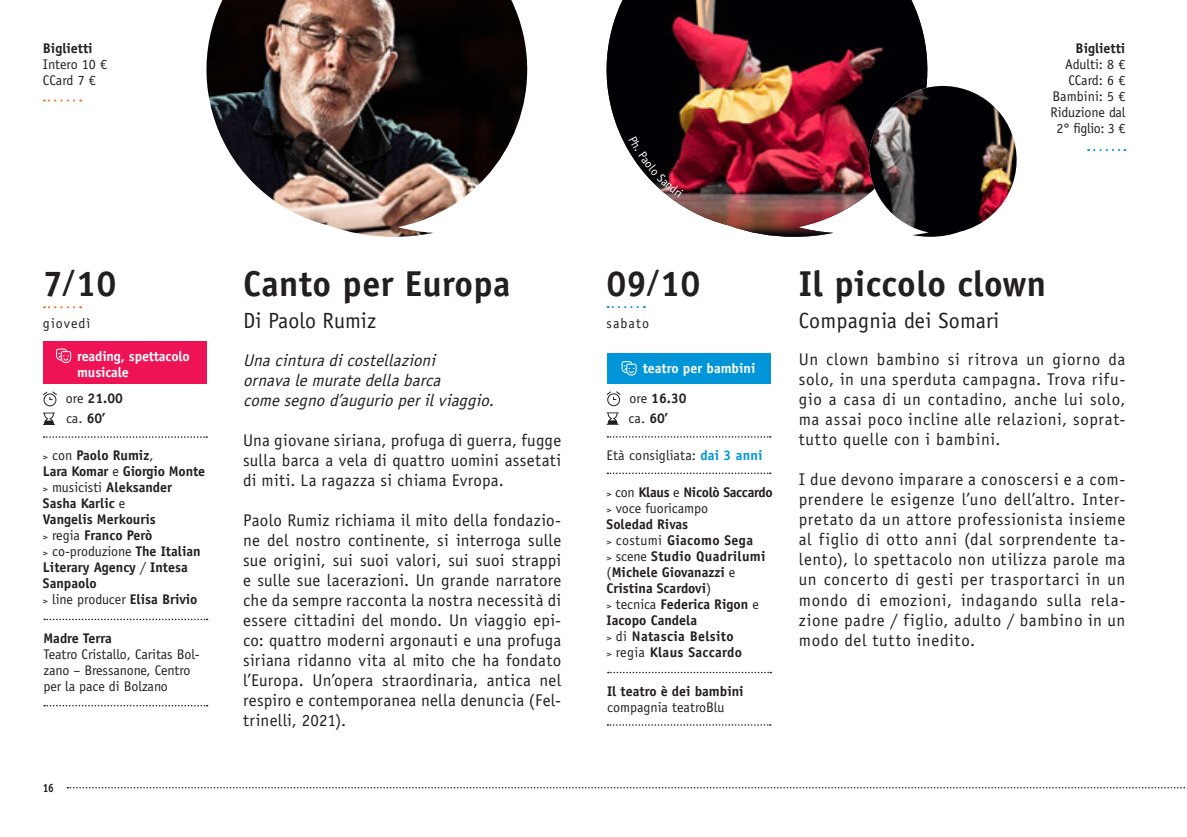
<style>
.page{position:relative;width:1187px;height:837px;background:#fff}
.page>*{position:absolute;margin:0;border:0;box-sizing:border-box;transform-origin:0 0}
.t1{font:700 36px "Officina Sans Std";letter-spacing:.01em;color:#231f20}
.t2{font:22px "Officina Sans Std";letter-spacing:.005em;color:#231f20}
.Bodytext{font:17px/20px "Officina Sans Std";letter-spacing:.03em;color:#231f20;text-align:justify}
.Bodytext-2{font:italic 17px/20px "Officina Sans Std";color:#231f20}
.JOB{font:700 14px/16px "Officina Sans Std";color:#231f20}
.JOB-2{font:14px/16px "Officina Sans Std";letter-spacing:-.005em;color:#231f20}
.t3{font:700 14px/16px "Officina Sans Std";letter-spacing:-.01em;color:#fff}
.JOB-3{font:700 14px/16px "Officina Sans Std";letter-spacing:-.02em;color:#231f20}
.JOB-4{font:700 14px "Officina Sans Std";letter-spacing:.025em;color:#231f20}
.JOB-5{font:14px "Officina Sans Std";letter-spacing:.07em;color:#231f20}
.t4{font:700 12px "Officina Sans Std";color:#231f20;scale:.85 1}
.s1{font-weight:400}
.s2{font-weight:700}
.s3{font-weight:400;font-size:10px}
.s4{font-size:10px}
.s5{font-weight:700;color:#0095d9}
</style>
<div class="page">
<svg style="left:67px;top:787px;width:1120px;height:1px"></svg>
<img style="left:206px;top:0;width:322px;height:237px">
<div style="left:43px;top:341px;width:164px;height:43px;background:#ed1354"></div>
<svg style="left:44px;top:306px;width:30px;height:2px"></svg>
<svg style="left:43px;top:412px;width:12px;height:13px"></svg>
<div style="left:44px;top:393px;width:12px;height:13px;border:1px solid #231f20;border-radius:50%"></div>
<svg style="left:43px;top:391px;width:14px;height:9px"></svg>
<svg style="left:44px;top:436px;width:163px;height:1px"></svg>
<svg style="left:44px;top:705px;width:164px;height:1px"></svg>
<svg style="left:44px;top:618px;width:164px;height:2px"></svg>
<svg style="left:44px;top:99px;width:30px;height:2px"></svg>
<svg style="left:56px;top:348px;width:15px;height:15px"></svg>
<img style="left:606px;top:0;width:322px;height:237px">
<svg style="left:860px;top:77px;width:68px;height:160px"></svg>
<img style="left:867px;top:86px;width:150px;height:151px">
<svg style="left:1088px;top:149px;width:37px;height:2px"></svg>
<svg style="left:607px;top:412px;width:12px;height:12px"></svg>
<div style="left:607px;top:393px;width:13px;height:13px;border:1px solid #231f20;border-radius:50%"></div>
<svg style="left:606px;top:391px;width:15px;height:9px"></svg>
<svg style="left:607px;top:436px;width:164px;height:1px"></svg>
<svg style="left:608px;top:306px;width:30px;height:2px"></svg>
<svg style="left:607px;top:724px;width:164px;height:1px"></svg>
<svg style="left:608px;top:671px;width:163px;height:2px"></svg>
<svg style="left:607px;top:472px;width:164px;height:2px"></svg>
<div style="left:607px;top:353px;width:164px;height:30px;background:#0095d9"></div>
<svg style="left:621px;top:361px;width:16px;height:14px"></svg>
<svg style="left:629px;top:136px;width:54px;height:61px"></svg>
<p class="JOB" style="left:43px;top:40px;width:51px">Biglietti</p>
<p class="JOB-2" style="left:43px;top:56px;width:66px">Intero 10 €<br>CCard 7 €</p>
<p class="JOB" style="left:1076px;top:40px;width:51px">Biglietti</p>
<p class="JOB-2" style="left:1065px;top:56px;width:62px">Adulti: 8 €</p>
<p class="JOB-2" style="left:1068px;top:72px;width:59px">CCard: 6 €</p>
<p class="JOB-2" style="left:1052px;top:88px;width:74px">Bambini: 5 €</p>
<p class="JOB-2" style="left:1050px;top:104px;width:76px">Riduzione dal</p>
<p class="JOB-2" style="left:1056px;top:120px;width:70px">2° figlio: 3 €</p>
<p class="t1" style="left:43px;top:261px;width:75px">7<sup>/</sup>10</p>
<p class="JOB-5" style="left:43px;top:315px;width:49px">giovedì</p>
<p class="t3" style="left:77px;top:348px;width:114px">reading, spettacolo musicale</p>
<p class="JOB" style="left:66px;top:390px;width:59px"><span class="s1">ore</span> 21.00</p>
<p class="JOB-2" style="left:66px;top:410px;width:41px">ca. <span class="s2">60’</span></p>
<p class="JOB" style="left:43px;top:447px;width:164px"><span class="s3">&gt;</span> <span class="s1">con</span> Paolo Rumiz<span class="s1">,<br></span>Lara Komar <span class="s1">e</span> Giorgio Monte</p>
<p class="JOB" style="left:43px;top:479px;width:131px"><span class="s3">&gt;</span> <span class="s1">musicisti</span> Aleksander<br>Sasha Karlic <span class="s1">e</span></p>
<p class="JOB" style="left:43px;top:511px;width:114px">Vangelis Merkouris</p>
<p class="JOB" style="left:43px;top:527px;width:111px"><span class="s3">&gt;</span> <span class="s1">regia</span> Franco Però</p>
<p class="JOB" style="left:43px;top:543px;width:159px"><span class="s3">&gt;</span> <span class="s1">co-produzione</span> The Italian<br>Literary Agency <span class="s1">/</span> Intesa<br>Sanpaolo</p>
<p class="JOB-2" style="left:43px;top:591px;width:156px"><span class="s4">&gt;</span> line producer <span class="s2">Elisa Brivio</span></p>
<p class="JOB" style="left:43px;top:629px;width:70px">Madre Terra</p>
<p class="JOB-2" style="left:43px;top:645px;width:158px">Teatro Cristallo, Caritas Bol&shy;zano – Bressanone, Centro per la pace di Bolzano</p>
<p class="t4" style="left:43px;top:780px;width:15px">16</p>
<p class="t1" style="left:243px;top:261px;width:269px">Canto per Europa</p>
<p class="t2" style="left:243px;top:308px;width:134px">Di Paolo Rumiz</p>
<p class="Bodytext-2" style="left:243px;top:349px;width:257px">Unacinturadicostellazioni ornavalemuratedellabarca comesegnod’augurioperilviaggio.</p>
<p class="Bodytext" style="left:243px;top:429px;width:320px">Una giovane siriana, profuga di guerra, fugge sulla barca a vela di quattro uomini assetati di miti. La ragazza si chiama Evropa.</p>
<p class="Bodytext" style="left:243px;top:509px;width:320px">Paolo Rumiz richiama il mito della fondazio&shy;ne del nostro continente, si interroga sulle sue origini, sui suoi valori, sui suoi strappi e sulle sue lacerazioni. Un grande narratore che da sempre racconta la nostra necessità di essere cittadini del mondo. Un viaggio epi&shy;co: quattro moderni argonauti e una profuga siriana ridanno vita al mito che ha fondato l’Europa. Un’opera straordinaria, antica nel respiro e contemporanea nella denuncia (Fel&shy;trinelli, 2021).</p>
<p class="t1" style="left:607px;top:261px;width:95px">09<sup>/</sup>10</p>
<p class="JOB-2" style="left:607px;top:315px;width:44px">sabato</p>
<p class="t3" style="left:643px;top:360px;width:114px">teatro per bambini</p>
<p class="JOB" style="left:629px;top:390px;width:59px"><span class="s1">ore</span> 16.30</p>
<p class="JOB-2" style="left:629px;top:410px;width:41px">ca. <span class="s2">60’</span></p>
<p class="JOB-2" style="left:607px;top:447px;width:157px">Età consigliata: <span class="s5">dai 3 anni</span></p>
<p class="JOB-3" style="left:607px;top:483px;width:168px"><span class="s3">&gt;</span> <span class="s1">con</span> Klaus <span class="s1">e</span> Nicolò Saccardo <span class="s3">&gt;</span> <span class="s1">voce fuoricampo</span></p>
<p class="JOB" style="left:607px;top:515px;width:83px">Soledad Rivas</p>
<p class="JOB" style="left:607px;top:531px;width:160px"><span class="s3">&gt;</span> <span class="s1">costumi</span> Giacomo Sega<br><span class="s3">&gt;</span> <span class="s1">scene</span> Studio Quadrilumi <span class="s1">(</span>Michele Giovanazzi <span class="s1">e<br></span>Cristina Scardovi<span class="s1">)</span></p>
<p class="JOB" style="left:607px;top:595px;width:154px"><span class="s3">&gt;</span> <span class="s1">tecnica</span> Federica Rigon <span class="s1">e<br></span>Iacopo Candela</p>
<p class="JOB-4" style="left:607px;top:627px;width:129px"><span class="s3">&gt;</span> <span class="s1">di</span> Natascia Belsito</p>
<p class="JOB-4" style="left:607px;top:643px;width:137px"><span class="s3">&gt;</span> <span class="s1">regia</span> Klaus Saccardo</p>
<p class="JOB" style="left:607px;top:682px;width:138px">Il teatro è dei bambini</p>
<p class="JOB-2" style="left:607px;top:698px;width:119px">compagnia teatroBlu</p>
<p class="t1" style="left:799px;top:261px;width:249px">Il piccolo clown</p>
<p class="t2" style="left:799px;top:308px;width:202px">Compagnia dei Somari</p>
<p class="Bodytext" style="left:799px;top:349px;width:328px">Un clown bambino si ritrova un giorno da solo, in una sperduta campagna. Trova rifu&shy;gio a casa di un contadino, anche lui solo, ma assai poco incline alle relazioni, soprat&shy;tutto quelle con i bambini.</p>
<p class="Bodytext" style="left:799px;top:469px;width:328px">I due devono imparare a conoscersi e a com&shy;prendere le esigenze l’uno dell’altro. Inter&shy;pretato da un attore professionista insieme al figlio di otto anni (dal sorprendente ta&shy;lento), lo spettacolo non utilizza parole ma un concerto di gesti per trasportarci in un mondo di emozioni, indagando sulla rela&shy;zione padre / figlio, adulto / bambino in un modo del tutto inedito.</p>
</div>
